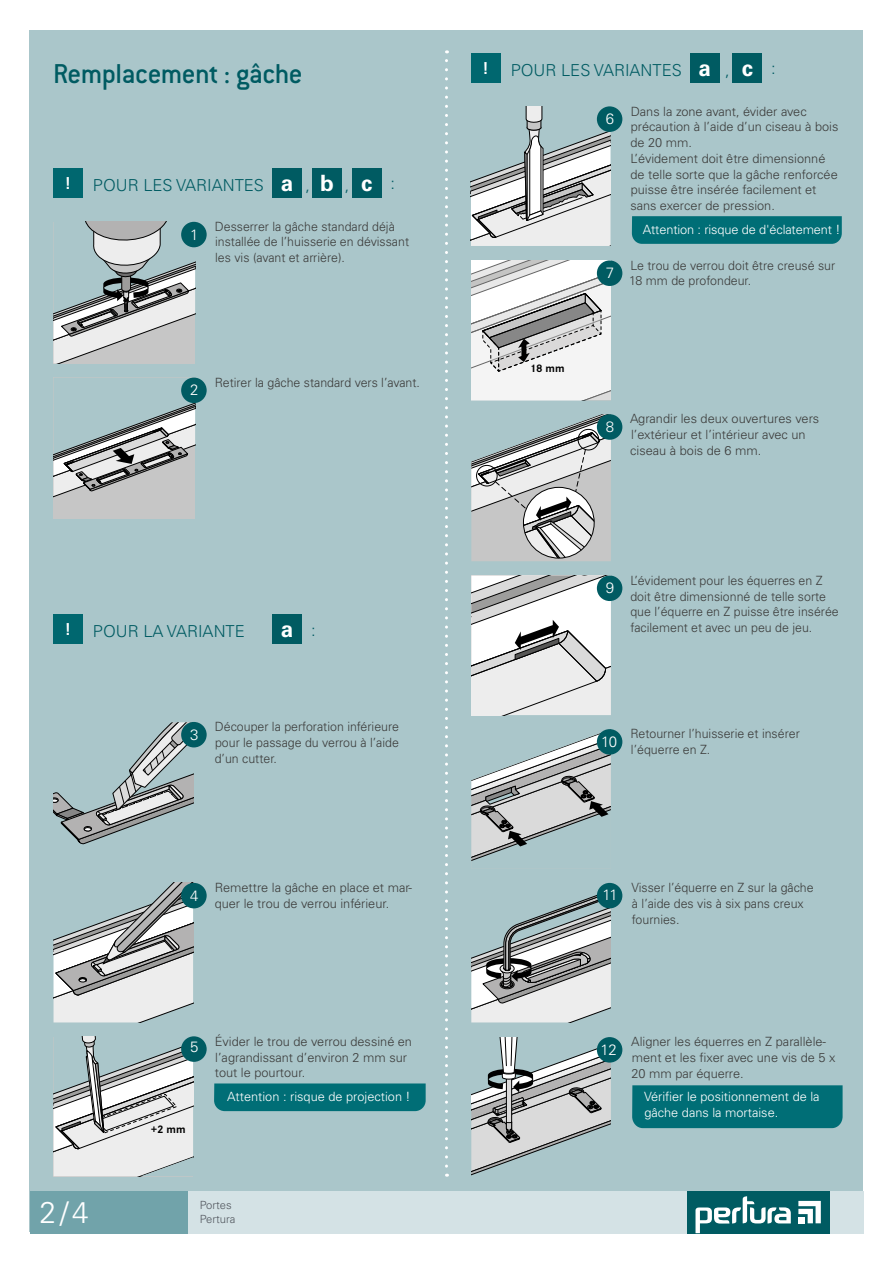
<style>
.page{position:relative;width:893px;height:1263px;background:#fff}
.page>*{position:absolute;margin:0;border:0;box-sizing:border-box;transform-origin:0 0}
.t1{font:500 30px "Conduit ITC Pro";letter-spacing:-.02em;color:#005b62}
.t2{font:300 30px "Univers LT Pro 45";color:#fff}
.t3{font:700 22.5px "Univers LT Pro 65";color:#fff}
.t4{font:300 16.5px "Univers LT Pro 45";color:#005b62}
.t5{font:300 15px "Univers LT Pro 45";color:#fff}
.t6{font:300 12.75px/15.8px "Univers LT Pro 45";color:#3c3c3b}
.t7{font:300 12.75px/15.8px "Univers LT Pro 45";color:#fff}
.t8{font:700 11.4px "Corporate S";color:#000}
.t9{font:300 11.25px "Univers LT Pro 45";color:#52575e}
.s1{font-family:"Univers LT Pro 65";font-weight:700;color:#fff}
</style>
<div class="page">
<div style="left:30px;top:30px;width:833px;height:1202px;background:#aac6ca"></div>
<svg style="left:471px;top:729px;width:140px;height:132px"></svg>
<svg style="left:471px;top:883px;width:140px;height:139px"></svg>
<svg style="left:471px;top:1037px;width:140px;height:139px"></svg>
<svg style="left:471px;top:414px;width:140px;height:147px"></svg>
<svg style="left:471px;top:575px;width:140px;height:140px;background:#dadada"></svg>
<svg style="left:54px;top:883px;width:139px;height:139px"></svg>
<svg style="left:54px;top:722px;width:139px;height:122px"></svg>
<svg style="left:445px;top:50px;width:3px;height:1116px"></svg>
<div style="left:54px;top:378px;width:141px;height:141px;background:#c6c6c6"></div>
<svg style="left:54px;top:378px;width:141px;height:119px"></svg>
<svg style="left:471px;top:106px;width:139px;height:140px"></svg>
<svg style="left:471px;top:260px;width:140px;height:140px;background:#d8d7d7"></svg>
<div style="left:53px;top:168px;width:30px;height:30px;background:#00676f"></div>
<div style="left:471px;top:53px;width:30px;height:30px;background:#00676f"></div>
<div style="left:53px;top:614px;width:30px;height:30px;background:#00676f"></div>
<svg style="left:54px;top:222px;width:141px;height:141px"></svg>
<svg style="left:54px;top:1037px;width:139px;height:139px"></svg>
<div style="left:181px;top:222px;width:26px;height:25px;background:#005b62;border-radius:50%"></div>
<div style="left:181px;top:378px;width:26px;height:25px;background:#005b62;border-radius:50%"></div>
<div style="left:181px;top:722px;width:26px;height:25px;background:#005b62;border-radius:50%"></div>
<div style="left:181px;top:883px;width:26px;height:25px;background:#005b62;border-radius:50%"></div>
<div style="left:181px;top:1036px;width:26px;height:26px;background:#005b62;border-radius:50%"></div>
<div style="left:597px;top:106px;width:25px;height:26px;background:#005b62;border-radius:50%"></div>
<div style="left:597px;top:1037px;width:25px;height:25px;background:#005b62;border-radius:50%"></div>
<div style="left:597px;top:260px;width:25px;height:26px;background:#005b62;border-radius:50%"></div>
<div style="left:597px;top:414px;width:25px;height:26px;background:#005b62;border-radius:50%"></div>
<div style="left:597px;top:575px;width:25px;height:26px;background:#005b62;border-radius:50%"></div>
<div style="left:597px;top:729px;width:25px;height:26px;background:#005b62;border-radius:50%"></div>
<div style="left:597px;top:883px;width:25px;height:25px;background:#005b62;border-radius:50%"></div>
<div style="left:690px;top:53px;width:30px;height:30px;background:#005b62"></div>
<div style="left:272px;top:168px;width:30px;height:30px;background:#005b62"></div>
<div style="left:312px;top:168px;width:30px;height:30px;background:#005b62"></div>
<div style="left:352px;top:168px;width:30px;height:30px;background:#005b62"></div>
<div style="left:732px;top:53px;width:30px;height:30px;background:#005b62"></div>
<div style="left:272px;top:614px;width:30px;height:30px;background:#005b62"></div>
<svg style="left:632px;top:216px;width:210px;height:28px;background:#036f77"></svg>
<div style="left:214px;top:1083px;width:212px;height:28px;background:#006e76"></div>
<div style="left:632px;top:1085px;width:211px;height:43px;background:#006e76"></div>
<div style="left:30px;top:1191px;width:833px;height:42px;background:#d4e2e5"></div>
<div style="left:688px;top:1191px;width:142px;height:42px;background:#005b62"></div>
<svg style="left:695px;top:1196px;width:96px;height:37px"></svg>
<svg style="left:798px;top:1201px;width:23px;height:22px"></svg>
<div style="left:30px;top:1191px;width:158px;height:42px;background:#71a3aa"></div>
<h1 class="t1" style="left:53px;top:57px;width:251px">Remplacement : gâche</h1>
<p class="t4" style="left:65px;top:174px;width:201px"><span class="s1">!</span> POUR LES VARIANTES</p>
<h2 class="t3" style="left:281px;top:167px;width:93px">abc</h2>
<p class="t4" style="left:305px;top:174px;width:6px">,</p>
<p class="t4" style="left:345px;top:174px;width:6px">,</p>
<p class="t4" style="left:391px;top:173px;width:6px">:</p>
<p class="t5" style="left:190px;top:224px;width:10px">1</p>
<p class="t6" style="left:215px;top:218px;width:196px">Desserrer la gâche standard déjà installée de l’huisserie en dévissant les vis (avant et arrière).</p>
<p class="t5" style="left:190px;top:380px;width:10px">2</p>
<p class="t6" style="left:215px;top:374px;width:207px">Retirer la gâche standard vers l’avant.</p>
<p class="t4" style="left:65px;top:620px;width:181px"><span class="s1">!</span> POUR LA VARIANTE</p>
<p class="t4" style="left:311px;top:619px;width:6px">:</p>
<h2 class="t3" style="left:281px;top:613px;width:14px">a</h2>
<h1 class="t2" style="left:40px;top:1193px;width:51px">2/4</h1>
<p class="t5" style="left:190px;top:724px;width:10px">3</p>
<p class="t6" style="left:215px;top:718px;width:186px;text-align:justify">Découper la perforation inférieure pour le passage du verrou à l’aide d’un cutter.</p>
<p class="t5" style="left:190px;top:885px;width:10px">4</p>
<p class="t6" style="left:215px;top:879px;width:199px">Remettre la gâche en place et mar&shy;quer le trou de verrou inférieur.</p>
<p class="t5" style="left:190px;top:1037px;width:10px">5</p>
<p class="t8" style="left:151px;top:1121px;width:36px">+2 mm</p>
<p class="t6" style="left:215px;top:1033px;width:199px">Évider le trou de verrou dessiné en l’agrandissant d’environ 2 mm sur tout le pourtour.</p>
<p class="t7" style="left:227px;top:1088px;width:185px">Attention : risque de projection !</p>
<p class="t9" style="left:200px;top:1198px;width:33px">Portes</p>
<p class="t9" style="left:200px;top:1211px;width:37px">Pertura</p>
<p class="t4" style="left:483px;top:59px;width:201px"><span class="s1">!</span> POUR LES VARIANTES</p>
<h2 class="t3" style="left:699px;top:52px;width:14px">a</h2>
<p class="t4" style="left:725px;top:59px;width:6px">,</p>
<h2 class="t3" style="left:742px;top:52px;width:13px">c</h2>
<p class="t4" style="left:771px;top:58px;width:6px">:</p>
<p class="t8" style="left:530px;top:362px;width:36px">18 mm</p>
<p class="t5" style="left:606px;top:109px;width:10px">6</p>
<p class="t5" style="left:606px;top:263px;width:10px">7</p>
<p class="t6" style="left:630px;top:103px;width:210px">Dans la zone avant, évider avec précaution à l’aide d’un ciseau à bois de 20 mm.<br>L’évidement doit être dimensionné de telle sorte que la gâche renforcée puisse être insérée facilement et sans exercer de pression.</p>
<p class="t7" style="left:643px;top:221px;width:199px">Attention : risque de d'éclatement !</p>
<p class="t6" style="left:629px;top:257px;width:208px">Le trou de verrou doit être creusé sur<br>18 mm de profondeur.</p>
<p class="t5" style="left:606px;top:417px;width:10px">8</p>
<p class="t6" style="left:630px;top:411px;width:191px">Agrandir les deux ouvertures vers l’extérieur et l’intérieur avec un ciseau à bois de 6 mm.</p>
<p class="t5" style="left:606px;top:578px;width:10px">9</p>
<p class="t6" style="left:630px;top:572px;width:210px">L’évidement pour les équerres en Z doit être dimensionné de telle sorte que l’équerre en Z puisse être insérée facilement et avec un peu de jeu.</p>
<p class="t5" style="left:601px;top:731px;width:17px">10</p>
<p class="t6" style="left:630px;top:726px;width:171px">Retourner l’huisserie et insérer l’équerre en Z.</p>
<p class="t5" style="left:603px;top:885px;width:17px">11</p>
<p class="t6" style="left:631px;top:879px;width:184px">Visser l’équerre en Z sur la gâche à l’aide des vis à six pans creux fournies.</p>
<p class="t5" style="left:601px;top:1039px;width:18px">12</p>
<p class="t6" style="left:631px;top:1033px;width:206px">Aligner les équerres en Z parallèle&shy;ment et les fixer avec une vis de 5 x<br>20 mm par équerre.</p>
<p class="t7" style="left:644px;top:1089px;width:177px">Vérifier le positionnement de la gâche dans la mortaise.</p>
</div>
